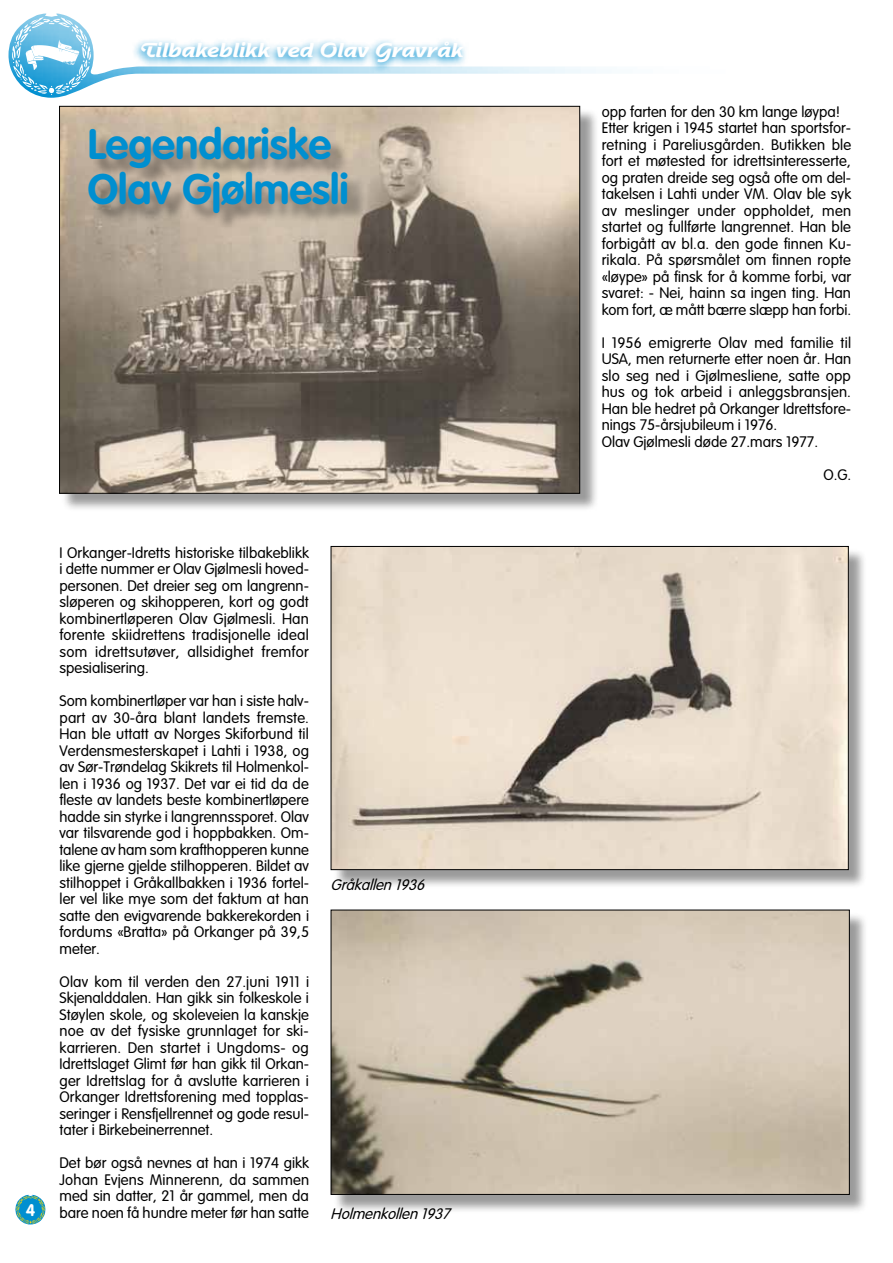
<style>
.page{position:relative;width:893px;height:1263px;background:#fff}
.page>*{position:absolute;margin:0;border:0;box-sizing:border-box;transform-origin:0 0}
.t1{font:700 42px/45px "VAG Rounded";color:#008fd0}
.t2{font:700 21px "Nadianne";color:#fff}
.t3{font:700 16.5px "VAG Rounded";color:#fff}
.t4{font:300 15px/16.5px "VAG Rounded";letter-spacing:.005em;color:#000;text-align:justify}
.t5{font:italic 300 15px "VAG Rounded";color:#000}
</style>
<div class="page">
<img style="left:9px;top:13px;width:602px;height:85px">
<svg style="left:15px;top:1195px;width:30px;height:29px"></svg>
<svg style="left:132px;top:37px;width:336px;height:37px"></svg>
<div style="left:333px;top:548px;width:534px;height:340px;background:#000;opacity:.4"></div>
<img style="left:333px;top:548px;width:514px;height:320px">
<div style="left:61px;top:108px;width:538px;height:404px;background:#000;opacity:.4"></div>
<img style="left:61px;top:108px;width:517px;height:384px">
<div style="left:91px;top:130px;width:275px;height:101px;background:#000;opacity:.4"></div>
<svg style="left:26px;top:39px;width:53px;height:31px"></svg>
<div style="left:333px;top:912px;width:536px;height:301px;background:#000;opacity:.4"></div>
<img style="left:333px;top:912px;width:515px;height:281px">
<div style="left:331px;top:910px;width:519px;height:285px;border:1px solid #000"></div>
<h2 class="t2" style="left:140px;top:37px;width:325px">Tilbakeblikk ved Olav Gravråk</h2>
<h1 class="t1" style="left:88px;top:123px;width:262px">Legendariske<br>Olav Gjølmesli</h1>
<p class="t3" style="left:26px;top:1200px;width:11px">4</p>
<p class="t4" style="left:60px;top:545px;width:251px">I Orkanger-Idretts historiske tilbakeblikk i dette nummer er Olav Gjølmesli hoved&shy;personen. Det dreier seg om langrenn&shy;sløperen og skihopperen, kort og godt kombinertløperen Olav Gjølmesli. Han forente skiidrettens tradisjonelle ideal som idrettsutøver, allsidighet fremfor spesialisering.</p>
<p class="t4" style="left:60px;top:693px;width:251px">Som kombinertløper var han i siste halv&shy;part av 30-åra blant landets fremste.<br>Han ble uttatt av Norges Skiforbund til Verdensmesterskapet i Lahti i 1938, og av Sør-Trøndelag Skikrets til Holmenkol&shy;len i 1936 og 1937. Det var ei tid da de fleste av landets beste kombinertløpere hadde sin styrke i langrennssporet. Olav var tilsvarende god i hoppbakken. Om&shy;talene av ham som krafthopperen kunne like gjerne gjelde stilhopperen. Bildet av stilhoppet i Gråkallbakken i 1936 fortel&shy;ler vel like mye som det faktum at han satte den evigvarende bakkerekorden i fordums «Bratta» på Orkanger på 39,5 meter.</p>
<p class="t4" style="left:60px;top:974px;width:251px">Olav kom til verden den 27.juni 1911 i Skjenalddalen. Han gikk sin folkeskole i Støylen skole, og skoleveien la kanskje noe av det fysiske grunnlaget for ski&shy;karrieren. Den startet i Ungdoms- og Idrettslaget Glimt før han gikk til Orkan&shy;ger Idrettslag for å avslutte karrieren i Orkanger Idrettsforening med topplas&shy;seringer i Rensfjellrennet og gode resul&shy;tater i Birkebeinerrennet.</p>
<p class="t4" style="left:60px;top:1155px;width:251px">Det bør også nevnes at han i 1974 gikk Johan Evjens Minnerenn, da sammen med sin datter, 21 år gammel, men da bare noen få hundre meter før han satte</p>
<p class="t5" style="left:331px;top:876px;width:100px">Gråkallen1936</p>
<p class="t5" style="left:331px;top:1205px;width:126px">Holmenkollen1937</p>
<p class="t4" style="left:602px;top:104px;width:251px;text-align:left">opp farten for den 30 km lange løypa!<br>Etter krigen i 1945 startet han sportsfor&shy;retning i Pareliusgården. Butikken ble fort et møtested for idrettsinteresserte, og praten dreide seg også ofte om del&shy;takelsen i Lahti under VM. Olav ble syk av meslinger under oppholdet, men startet og fullførte langrennet. Han ble forbigått av bl.a. den gode finnen Ku&shy;rikala. På spørsmålet om finnen ropte «løype» på finsk for å komme forbi, var svaret: - Nei, hainn sa ingen ting. Han kom fort, æ mått bærre slæpp han forbi.</p>
<p class="t4" style="left:602px;top:335px;width:251px;text-align:left">I 1956 emigrerte Olav med familie til USA, men returnerte etter noen år. Han slo seg ned i Gjølmesliene, satte opp hus og tok arbeid i anleggsbransjen.<br>Han ble hedret på Orkanger Idrettsfore&shy;nings 75-årsjubileum i 1976.<br>Olav Gjølmesli døde 27.mars 1977.</p>
<p class="t4" style="left:823px;top:467px;width:29px">O.G.</p>
</div>
